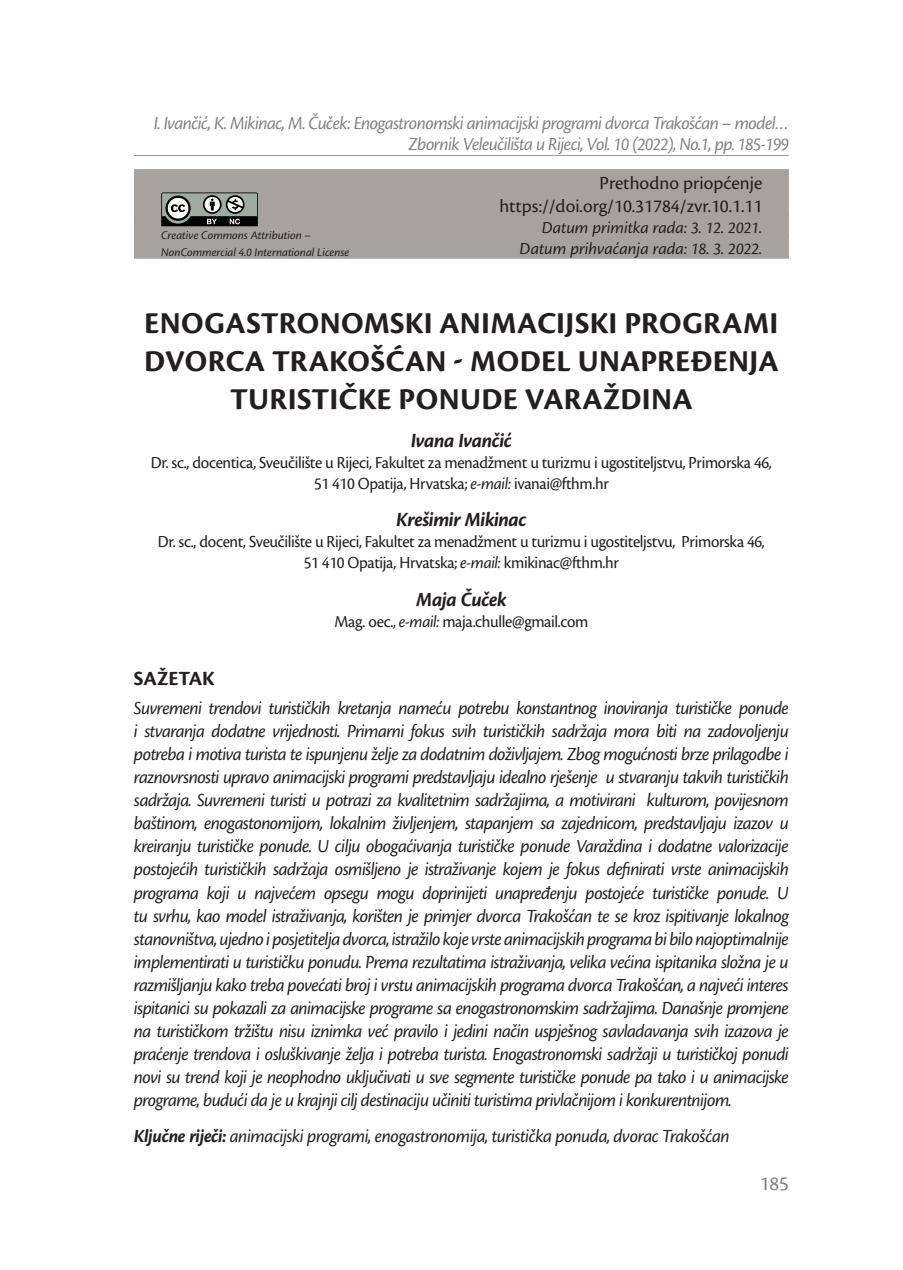
<style>
.page{position:relative;width:903px;height:1270px;background:#fff}
.page>*{position:absolute;margin:0;border:0;box-sizing:border-box;transform-origin:0 0}
.t1{font:700 31.5px/37.8px "Cronos Pro";letter-spacing:.01em;color:#231f20;text-align:center}
.t2{font:italic 700 21px "Cronos Pro";letter-spacing:-.025em;color:#231f20;scale:.96 1}
.t3{font:700 21px "Cronos Pro";color:#231f20}
.t4{font:21px "Cronos Pro";color:#808285}
.t5{font:italic 19.25px/23.1px "Cronos Pro";letter-spacing:-.03em;color:#231f20;text-align:justify;scale:.96 1}
.t6{font:italic 19.25px/21px "Cronos Pro";letter-spacing:-.035em;color:#808285;text-align:right;scale:.96 1}
.t7{font:19.25px/23.1px "Cronos Pro";color:#231f20;text-align:right}
.t8{font:17.5px/21px "Cronos Pro";letter-spacing:-.02em;color:#231f20;text-align:center;scale:.96 1}
.t9{font:italic 17.5px/21px "Cronos Pro";color:#231f20;text-align:right}
.t10{font:italic 12.25px/16.8px "Cronos Pro";letter-spacing:-.005em;color:#231f20}
.s1{font-style:italic}
.s2{font-weight:700}
</style>
<div class="page">
<hr style="left:134px;top:155px;width:655px;height:1px;background:#939598">
<div style="left:134px;top:169px;width:655px;height:25px;background:#a7a2a0"></div>
<div style="left:134px;top:192px;width:655px;height:25px;background:#a7a2a0"></div>
<div style="left:134px;top:213px;width:655px;height:25px;background:#a7a2a0"></div>
<div style="left:134px;top:234px;width:655px;height:25px;background:#a7a2a0"></div>
<svg style="left:161px;top:192px;width:97px;height:34px"></svg>
<p class="t6" style="left:154px;top:113px;width:663px">I. Ivančić, K. Mikinac, M. Čuček: Enogastronomski animacijski programi dvorca Trakošćan – model…<br>Zbornik Veleučilišta u Rijeci, Vol. 10 (2022), No.1, pp. 185-199</p>
<p class="t10" style="left:161px;top:227px;width:190px">Creative Commons Attribution –<br>NonCommercial 4.0 International License</p>
<p class="t7" style="left:499px;top:171px;width:264px">Prethodno priopćenje https://doi.org/10.31784/zvr.10.1.11</p>
<p class="t9" style="left:520px;top:217px;width:244px">Datum primitka rada: 3. 12. 2021.<br>Datum prihvaćanja rada: 18. 3. 2022.</p>
<h1 class="t1" style="left:144px;top:305px;width:636px">ENOGASTRONOMSKI ANIMACIJSKI PROGRAMI<br>DVORCA TRAKOŠĆAN - MODEL UNAPREĐENJA<br>TURISTIČKE PONUDE VARAŽDINA</h1>
<p class="t2" style="left:411px;top:428px;width:107px">Ivana Ivančić</p>
<p class="t8" style="left:151px;top:452px;width:648px">Dr. sc., docentica, Sveučilište u Rijeci, Fakultet za menadžment u turizmu i ugostiteljstvu, Primorska 46,<br>51 410 Opatija, Hrvatska; <span class="s1">e-mail:</span> ivanai@fthm.hr</p>
<p class="t2" style="left:396px;top:508px;width:137px">Krešimir Mikinac</p>
<p class="t8" style="left:158px;top:531px;width:634px">Dr. sc., docent, Sveučilište u Rijeci, Fakultet za menadžment u turizmu i ugostiteljstvu, Primorska 46,<br>51 410 Opatija, Hrvatska; <span class="s1">e-mail:</span> kmikinac@fthm.hr</p>
<p class="t2" style="left:416px;top:587px;width:96px">Maja Čuček</p>
<p class="t8" style="left:334px;top:611px;width:266px">Mag. oec., <span class="s1">e-mail:</span> maja.chulle@gmail.com</p>
<p class="t3" style="left:134px;top:667px;width:82px">SAŽETAK</p>
<p class="t5" style="left:134px;top:696px;width:684px">Suvremeni trendovi turističkih kretanja nameću potrebu konstantnog inoviranja turističke ponude i stvaranja dodatne vrijednosti. Primarni fokus svih turističkih sadržaja mora biti na zadovoljenju potreba i motiva turista te ispunjenu želje za dodatnim doživljajem. Zbog mogućnosti brze prilagodbe i raznovrsnosti upravo animacijski programi predstavljaju idealno rješenje u stvaranju takvih turističkih sadržaja. Suvremeni turisti u potrazi za kvalitetnim sadržajima, a motivirani kulturom, povijesnom baštinom, enogastonomijom, lokalnim življenjem, stapanjem sa zajednicom, predstavljaju izazov u kreiranju turističke ponude. U cilju obogaćivanja turističke ponude Varaždina i dodatne valorizacije postojećih turističkih sadržaja osmišljeno je istraživanje kojem je fokus definirati vrste animacijskih programa koji u najvećem opsegu mogu doprinijeti unapređenju postojeće turističke ponude. U tu svrhu, kao model istraživanja, korišten je primjer dvorca Trakošćan te se kroz ispitivanje lokalnog stanovništva, ujedno i posjetitelja dvorca, istražilo koje vrste animacijskih programa bi bilo najoptimalnije implementirati u turističku ponudu. Prema rezultatima istraživanja, velika većina ispitanika složna je u razmišljanju kako treba povećati broj i vrstu animacijskih programa dvorca Trakošćan, a najveći interes ispitanici su pokazali za animacijske programe sa enogastronomskim sadržajima. Današnje promjene na turističkom tržištu nisu iznimka već pravilo i jedini način uspješnog savladavanja svih izazova je praćenje trendova i osluškivanje želja i potreba turista. Enogastronomski sadržaji u turističkoj ponudi novi su trend koji je neophodno uključivati u sve segmente turističke ponude pa tako i u animacijske programe, budući da je u krajnji cilj destinaciju učiniti turistima privlačnijom i konkurentnijom.</p>
<p class="t5" style="left:134px;top:1125px;width:622px"><span class="s2">Ključne riječi:</span> animacijski programi, enogastronomija, turistička ponuda, dvorac Trakošćan</p>
<p class="t4" style="left:760px;top:1171px;width:31px">185</p>
</div>
